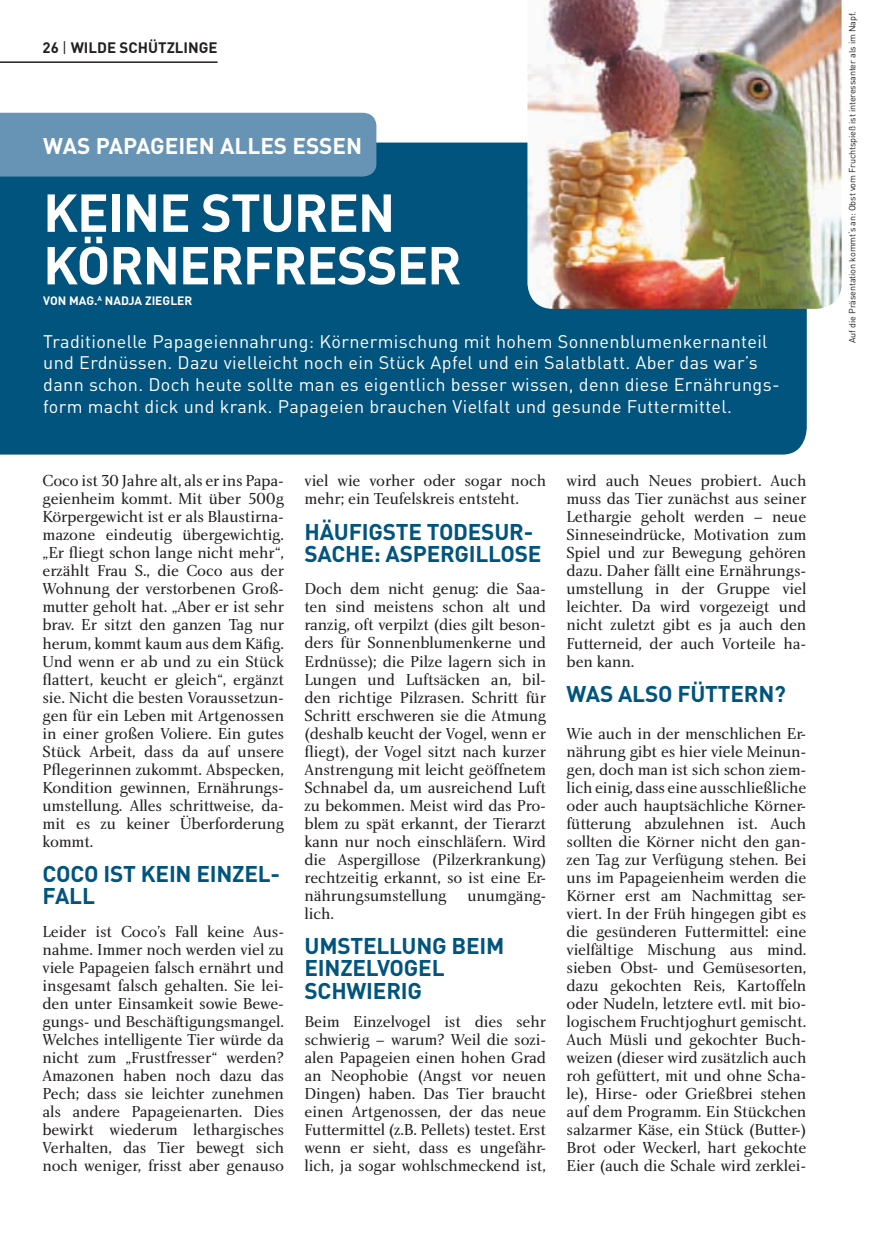
<style>
.page{position:relative;width:872px;height:1234px;background:#fff}
.page>*{position:absolute;margin:0;border:0;box-sizing:border-box;transform-origin:0 0}
.t1{font:700 52.5px/52.5px "DINCE";letter-spacing:-.02em;color:#fff}
.t2{font:700 22.5px/22.5px "DINCE";letter-spacing:-.01em;color:#00547d}
.t3{font:700 22.5px "DINCE";color:#fff}
.t4{font:18px/21.6px "DINCE";letter-spacing:.02em;color:#fff}
.t5{font:16.5px/18px "Charlotte Book Plain";letter-spacing:-.01em;color:#231f20;text-align:justify}
.t6{font:700 15px "DINCE";color:#231f20}
.t7{font:700 12px "DINCE";color:#fff}
.t8{font:9px "DINCE";letter-spacing:-.01em;color:#231f20}
.s1{font-weight:400}
</style>
<div class="page">
<hr style="left:0;top:61px;width:218px;height:2px;background:#231f20">
<div style="left:0;top:142px;width:806px;height:312px;background:#00547d"></div>
<div style="left:0;top:113px;width:376px;height:63px;background:#6794b4"></div>
<img style="left:527px;top:0;width:314px;height:309px">
<p class="t6" style="left:43px;top:38px;width:176px">26 <span class="s1">|</span> WILDE SCHÜTZLINGE</p>
<h2 class="t3" style="left:43px;top:131px;width:320px">WAS PAPAGEIEN ALLES ESSEN</h2>
<h1 class="t1" style="left:43px;top:184px;width:420px">KEINE STUREN<br>KÖRNERFRESSER</h1>
<p class="t7" style="left:43px;top:292px;width:151px">VON MAG.<sup>A</sup> NADJA ZIEGLER</p>
<p class="t4" style="left:43px;top:330px;width:738px">Traditionelle Papageiennahrung: Körnermischung mit hohem Sonnenblumenkernanteil und Erdnüssen. Dazu vielleicht noch ein Stück Apfel und ein Salatblatt. Aber das war’s dann schon. Doch heute sollte man es eigentlich besser wissen, denn diese Ernährungs&shy;form macht dick und krank. Papageien brauchen Vielfalt und gesunde Futtermittel.</p>
<p class="t5" style="left:43px;top:471px;width:243px">Coco ist 30 Jahre alt, als er ins Papa&shy;geienheim kommt. Mit über 500g Körpergewicht ist er als Blaustirna&shy;mazone eindeutig übergewichtig. „Er fliegt schon lange nicht mehr“, erzählt Frau S., die Coco aus der Wohnung der verstorbenen Groß&shy;mutter geholt hat. „Aber er ist sehr brav. Er sitzt den ganzen Tag nur herum, kommt kaum aus dem Käfig.<br>Und wenn er ab und zu ein Stück flattert, keucht er gleich“, ergänzt sie. Nicht die besten Voraussetzun&shy;gen für ein Leben mit Artgenossen in einer großen Voliere. Ein gutes Stück Arbeit, dass da auf unsere Pflegerinnen zukommt. Abspecken, Kondition gewinnen, Ernährungs&shy;umstellung. Alles schrittweise, da&shy;mit es zu keiner Überforderung kommt.</p>
<h2 class="t2" style="left:43px;top:861px;width:239px">COCO IST KEIN EINZEL-<br>FALL</h2>
<p class="t5" style="left:43px;top:921px;width:243px">Leider ist Coco’s Fall keine Aus&shy;nahme. Immer noch werden viel zu viele Papageien falsch ernährt und insgesamt falsch gehalten. Sie lei&shy;den unter Einsamkeit sowie Bewe&shy;gungs- und Beschäftigungsmangel.<br>Welches intelligente Tier würde da nicht zum „Frustfresser“ werden?<br>Amazonen haben noch dazu das Pech; dass sie leichter zunehmen als andere Papageienarten. Dies bewirkt wiederum lethargisches Verhalten, das Tier bewegt sich noch weniger, frisst aber genauso</p>
<p class="t5" style="left:304px;top:471px;width:243px">viel wie vorher oder sogar noch mehr; ein Teufelskreis entsteht.</p>
<h2 class="t2" style="left:304px;top:519px;width:238px">HÄUFIGSTE TODESUR-<br>SACHE: ASPERGILLOSE</h2>
<p class="t5" style="left:304px;top:579px;width:243px">Doch dem nicht genug: die Saa&shy;ten sind meistens schon alt und ranzig, oft verpilzt (dies gilt beson&shy;ders für Sonnenblumenkerne und Erdnüsse); die Pilze lagern sich in Lungen und Luftsäcken an, bil&shy;den richtige Pilzrasen. Schritt für Schritt erschweren sie die Atmung (deshalb keucht der Vogel, wenn er fliegt), der Vogel sitzt nach kurzer Anstrengung mit leicht geöffnetem Schnabel da, um ausreichend Luft zu bekommen. Meist wird das Pro&shy;blem zu spät erkannt, der Tierarzt kann nur noch einschläfern. Wird die Aspergillose (Pilzerkrankung) rechtzeitig erkannt, so ist eine Er&shy;nährungsumstellung</p>
<p class="t5" style="left:467px;top:885px;width:80px">unumgäng-</p>
<p class="t5" style="left:304px;top:903px;width:31px">lich.</p>
<h2 class="t2" style="left:304px;top:933px;width:198px">UMSTELLUNG BEIM<br>EINZELVOGEL<br>SCHWIERIG</h2>
<p class="t5" style="left:304px;top:1011px;width:243px">Beim Einzelvogel ist dies sehr schwierig – warum? Weil die sozi&shy;alen Papageien einen hohen Grad an Neophobie (Angst vor neuen Dingen) haben. Das Tier braucht einen Artgenossen, der das neue Futtermittel (z.B. Pellets) testet. Erst wenn er sieht, dass es ungefähr&shy;lich, ja sogar wohlschmeckend ist,</p>
<p class="t5" style="left:566px;top:471px;width:241px">wird auch Neues probiert. Auch muss das Tier zunächst aus seiner Lethargie geholt werden – neue Sinneseindrücke, Motivation zum Spiel und zur Bewegung gehören dazu. Daher fällt eine Ernährungs&shy;umstellung in der Gruppe viel leichter. Da wird vorgezeigt und nicht zuletzt gibt es ja auch den Futterneid, der auch Vorteile ha&shy;ben kann.</p>
<h2 class="t2" style="left:566px;top:681px;width:221px">WAS ALSO FÜTTERN?</h2>
<p class="t5" style="left:566px;top:723px;width:241px">Wie auch in der menschlichen Er&shy;nährung gibt es hier viele Meinun&shy;gen, doch man ist sich schon ziem&shy;lich einig, dass eine ausschließliche oder auch hauptsächliche Körner&shy;fütterung abzulehnen ist. Auch sollten die Körner nicht den gan&shy;zen Tag zur Verfügung stehen. Bei uns im Papageienheim werden die Körner erst am Nachmittag ser&shy;viert. In der Früh hingegen gibt es die gesünderen Futtermittel: eine vielfältige Mischung aus mind. sieben Obst- und Gemüsesorten, dazu gekochten Reis, Kartoffeln oder Nudeln, letztere evtl. mit bio&shy;logischem Fruchtjoghurt gemischt.<br>Auch Müsli und gekochter Buch&shy;weizen (dieser wird zusätzlich auch roh gefüttert, mit und ohne Scha&shy;le), Hirse- oder Grießbrei stehen auf dem Programm. Ein Stückchen salzarmer Käse, ein Stück (Butter-)<br>Brot oder Weckerl, hart gekochte Eier (auch die Schale wird zerklei-</p>
<p class="t8" style="left:846px;top:343px;width:333px;rotate:-90deg">Auf die Präsentation kommt‘s an: Obst vom Fruchtspieß ist interessanter als im Napf.</p>
</div>
